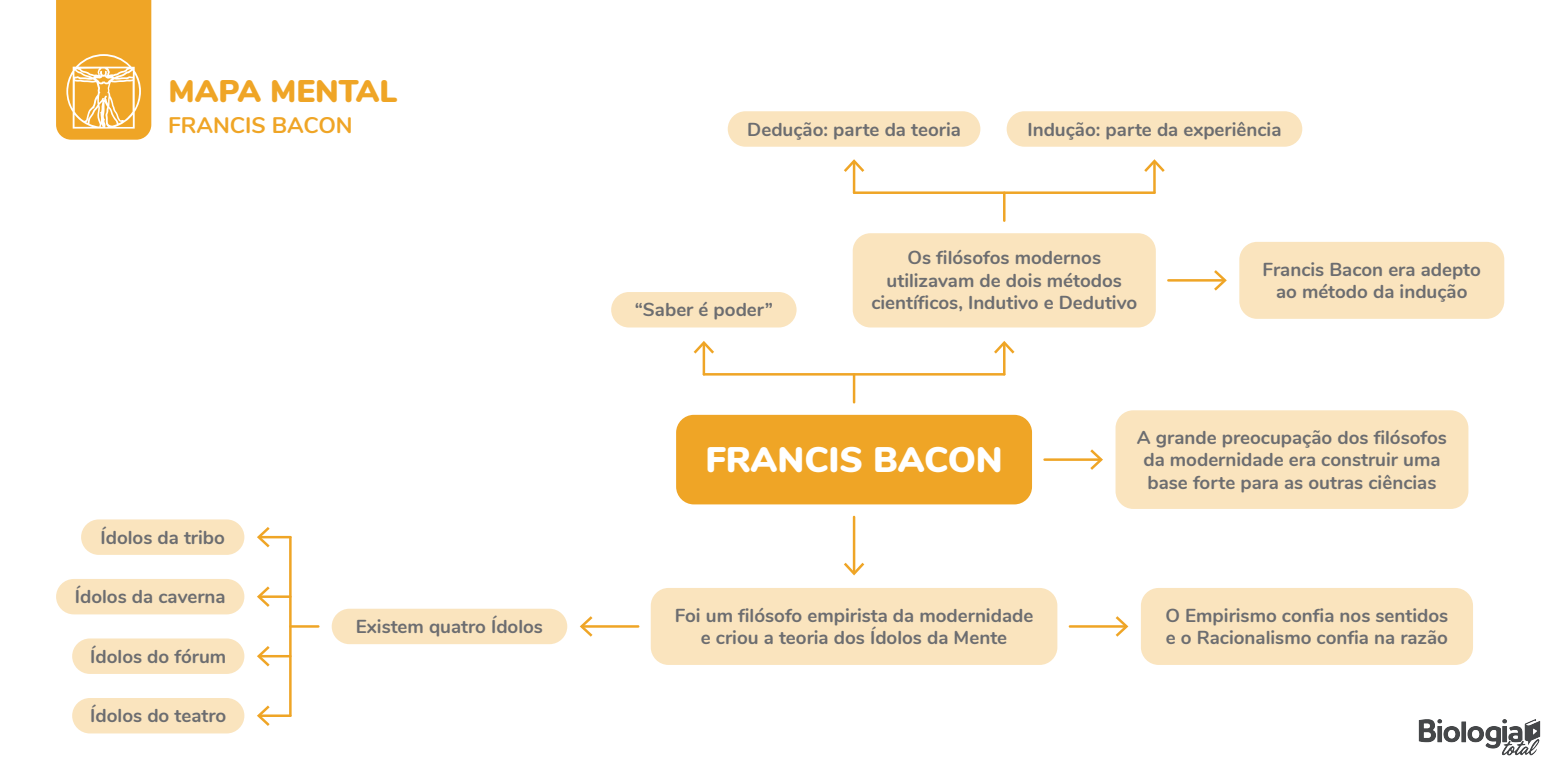
<style>
.page{position:relative;width:1568px;height:782px;background:#fff}
.page>*{position:absolute;margin:0;border:0;box-sizing:border-box;transform-origin:0 0}
.t1{font:900 35.5px "Nunito";color:#fff}
.t2{font:900 31.25px "Nunito";color:#efa526}
.t3{font:700 22.5px "Nunito";color:#efa526}
.t4{font:700 18.75px/22.5px "Nunito";color:#6c6d70;text-align:center}
</style>
<div class="page">
<img style="left:1418px;top:719px;width:123px;height:37px">
<svg style="left:56px;top:0;width:95px;height:140px;background:#f1b143"></svg>
<div style="left:676px;top:414px;width:356px;height:90px;background:#efa526;border-radius:18px"></div>
<div style="left:650px;top:587px;width:407px;height:77px;background:#fae4be;border-radius:18px"></div>
<div style="left:1140px;top:587px;width:332px;height:77px;background:#fae4be;border-radius:18px"></div>
<div style="left:852px;top:233px;width:303px;height:94px;background:#fae4be;border-radius:18px"></div>
<div style="left:332px;top:608px;width:235px;height:36px;background:#fae4be;border-radius:18px"></div>
<div style="left:611px;top:292px;width:185px;height:35px;background:#fae4be;border-radius:18px"></div>
<div style="left:727px;top:111px;width:253px;height:36px;background:#fae4be;border-radius:18px"></div>
<div style="left:1006px;top:111px;width:296px;height:36px;background:#fae4be;border-radius:18px"></div>
<div style="left:81px;top:519px;width:163px;height:35px;background:#fae4be;border-radius:18px"></div>
<div style="left:72px;top:638px;width:172px;height:35px;background:#fae4be;border-radius:18px"></div>
<div style="left:72px;top:697px;width:172px;height:36px;background:#fae4be;border-radius:18px"></div>
<div style="left:56px;top:578px;width:188px;height:36px;background:#fae4be;border-radius:18px"></div>
<hr style="left:852px;top:516px;width:3px;height:56px;background:#efa526">
<svg style="left:844px;top:562px;width:20px;height:13px"></svg>
<hr style="left:582px;top:625px;width:56px;height:2px;background:#efa526">
<svg style="left:580px;top:616px;width:12px;height:20px"></svg>
<hr style="left:1069px;top:625px;width:56px;height:2px;background:#efa526">
<svg style="left:1115px;top:616px;width:13px;height:20px"></svg>
<div style="left:1115px;top:410px;width:353px;height:98px;background:#fae4be;border-radius:18px"></div>
<hr style="left:1044px;top:458px;width:56px;height:2px;background:#efa526">
<svg style="left:1090px;top:449px;width:13px;height:20px"></svg>
<div style="left:1239px;top:242px;width:265px;height:77px;background:#fae4be;border-radius:18px"></div>
<hr style="left:1168px;top:279px;width:56px;height:2px;background:#efa526">
<svg style="left:1214px;top:270px;width:12px;height:20px"></svg>
<hr style="left:260px;top:535px;width:30px;height:3px;background:#efa526">
<svg style="left:257px;top:527px;width:13px;height:20px"></svg>
<hr style="left:260px;top:595px;width:30px;height:2px;background:#efa526">
<svg style="left:257px;top:586px;width:13px;height:20px"></svg>
<hr style="left:260px;top:654px;width:30px;height:3px;background:#efa526">
<svg style="left:257px;top:646px;width:13px;height:20px"></svg>
<hr style="left:260px;top:714px;width:30px;height:2px;background:#efa526">
<svg style="left:257px;top:705px;width:13px;height:20px"></svg>
<hr style="left:289px;top:537px;width:3px;height:178px;background:#efa526">
<hr style="left:290px;top:625px;width:28px;height:2px;background:#efa526">
<hr style="left:1003px;top:343px;width:2px;height:31px;background:#efa526">
<svg style="left:994px;top:341px;width:20px;height:12px"></svg>
<hr style="left:702px;top:343px;width:3px;height:31px;background:#efa526">
<svg style="left:693px;top:341px;width:21px;height:12px"></svg>
<hr style="left:704px;top:373px;width:300px;height:2px;background:#efa526">
<hr style="left:852px;top:374px;width:3px;height:28px;background:#efa526">
<hr style="left:1153px;top:162px;width:2px;height:31px;background:#efa526">
<svg style="left:1144px;top:159px;width:20px;height:13px"></svg>
<hr style="left:852px;top:162px;width:3px;height:31px;background:#efa526">
<svg style="left:844px;top:159px;width:20px;height:13px"></svg>
<hr style="left:854px;top:191px;width:300px;height:3px;background:#efa526">
<hr style="left:1003px;top:193px;width:2px;height:28px;background:#efa526">
<h2 class="t2" style="left:168px;top:68px;width:230px">MAPA MENTAL</h2>
<p class="t3" style="left:168px;top:109px;width:186px">FRANCIS BACON</p>
<p class="t4" style="left:100px;top:524px;width:126px">Ídolos da tribo</p>
<p class="t4" style="left:75px;top:584px;width:152px">Ídolos da caverna</p>
<p class="t4" style="left:90px;top:643px;width:137px">Ídolos do fórum</p>
<p class="t4" style="left:90px;top:703px;width:137px">Ídolos do teatro</p>
<p class="t4" style="left:356px;top:614px;width:189px">Existem quatro Ídolos</p>
<p class="t4" style="left:747px;top:117px;width:215px">Dedução: parte da teoria</p>
<p class="t4" style="left:1027px;top:117px;width:256px">Indução: parte da experiência</p>
<p class="t4" style="left:634px;top:297px;width:140px">“Saber é poder”</p>
<p class="t4" style="left:871px;top:245px;width:267px">Os filósofos modernos utilizavam de dois métodos científicos, Indutivo e Dedutivo</p>
<p class="t4" style="left:1262px;top:257px;width:220px">Francis Bacon era adepto ao método da indução</p>
<h1 class="t1" style="left:705px;top:433px;width:299px">FRANCIS BACON</h1>
<p class="t4" style="left:1136px;top:424px;width:311px">A grande preocupação dos filósofos da modernidade era construir uma base forte para as outras ciências</p>
<p class="t4" style="left:674px;top:602px;width:360px">Foi um filósofo empirista da modernidade e criou a teoria dos Ídolos da Mente</p>
<p class="t4" style="left:1165px;top:602px;width:284px;text-align:left">O Empirismo confia nos sentidos e o Racionalismo confia na razão</p>
</div>
